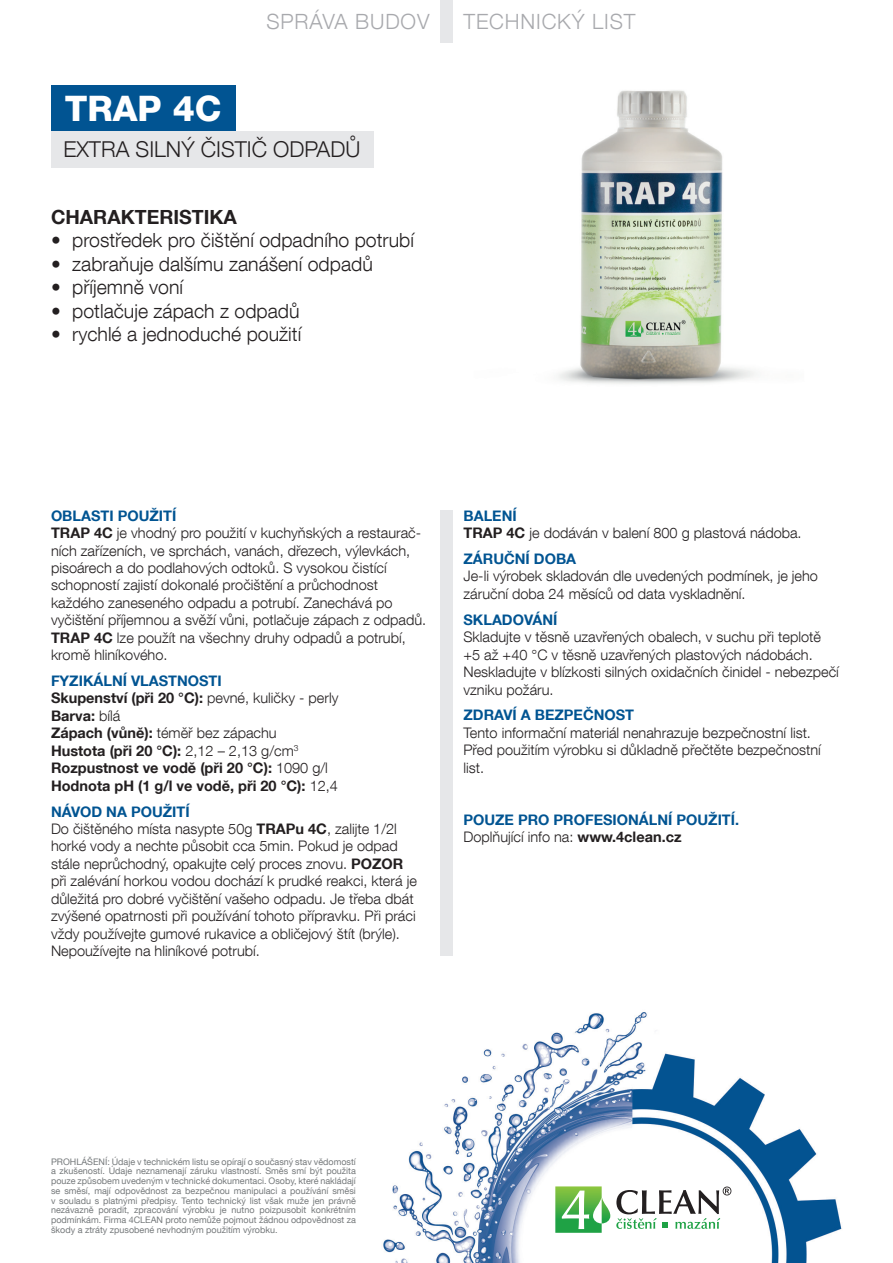
<style>
.page{position:relative;width:893px;height:1263px;background:#fff}
.page>*{position:absolute;margin:0;border:0;box-sizing:border-box;transform-origin:0 0}
.t1{font:800 35.1px "Helvetica Neue LT Com";color:#fff}
.t2{font:300 21.9px "Helvetica Neue LT Com";color:#231f20}
.t3{font:300 21px "Helvetica Neue LT Com";letter-spacing:.04em;color:#a8a9ad}
.t4{font:300 19.5px "Helvetica Neue LT Com";color:#231f20}
.t5{font:700 19.5px "Helvetica Neue LT Com";color:#231f20}
.t6{font:300 14.55px/17.4px "Helvetica Neue LT Com";color:#231f20}
.t7{font:700 14.55px/17.4px "Helvetica Neue LT Com";color:#231f20}
.t8{font:700 14.55px/17.4px "Helvetica Neue LT Com";color:#015492}
.t9{font:9px/9.8px "Helvetica Neue LT Com";color:#75797b;text-align:justify}
.s1{font-weight:700;color:#015492}
.s2{font-weight:700}
.s3{color:#015492}
.s4{font-weight:300}
.s5{font-weight:300;color:#231f20}
.s6{color:#231f20}
</style>
<div class="page">
<img style="left:383px;top:1012px;width:459px;height:251px">
<img style="left:558px;top:90px;width:197px;height:294px">
<div style="left:555px;top:1186px;width:176px;height:47px;background:#fff"></div>
<svg style="left:555px;top:1186px;width:55px;height:47px"></svg>
<svg style="left:616px;top:1186px;width:115px;height:43px"></svg>
<div style="left:440px;top:510px;width:13px;height:446px;background:#e6e7e9"></div>
<div style="left:51px;top:131px;width:322px;height:36px;background:#e6e7e9"></div>
<div style="left:51px;top:85px;width:184px;height:46px;background:#015492"></div>
<div style="left:440px;top:0;width:13px;height:43px;background:#e6e7e9"></div>
<h1 class="t1" style="left:65px;top:87px;width:158px">TRAP 4C</h1>
<h3 class="t3" style="left:266px;top:8px;width:165px">SPRÁVA BUDOV</h3>
<h3 class="t3" style="left:463px;top:8px;width:173px">TECHNICKÝ LIST</h3>
<h2 class="t2" style="left:63px;top:136px;width:298px">EXTRA SILNÝ ČISTIČ ODPADŮ</h2>
<h3 class="t5" style="left:51px;top:205px;width:187px">CHARAKTERISTIKA</h3>
<h3 class="t4" style="left:51px;top:228px;width:364px">• prostředek pro čištění odpadního potrubí</h3>
<h3 class="t4" style="left:51px;top:252px;width:323px">• zabraňuje dalšímu zanášení odpadů</h3>
<h3 class="t4" style="left:51px;top:275px;width:134px">• příjemně voní</h3>
<h3 class="t4" style="left:51px;top:299px;width:250px">• potlačuje zápach z odpadů</h3>
<h3 class="t4" style="left:51px;top:322px;width:252px">• rychlé a jednoduché použití</h3>
<p class="t6" style="left:51px;top:506px;width:377px"><span class="s1">OBLASTI POUŽITÍ<br></span><span class="s2">TRAP 4C</span> je vhodný pro použití v kuchyňských a restaurač&shy;ních zařízeních, ve sprchách, vanách, dřezech, výlevkách, pisoárech a do podlahových odtoků. S vysokou čistící schopností zajistí dokonalé pročištění a průchodnost každého zaneseného odpadu a potrubí. Zanechává po vyčištění příjemnou a svěží vůni, potlačuje zápach z odpadů.<br><span class="s2">TRAP 4C</span> lze použít na všechny druhy odpadů a potrubí, kromě hliníkového.</p>
<p class="t7" style="left:51px;top:672px;width:289px"><span class="s3">FYZIKÁLNÍ VLASTNOSTI<br></span>Skupenství (při 20 °C): <span class="s4">pevné, kuličky - perly<br></span>Barva: <span class="s4">bílá<br></span>Zápach (vůně): <span class="s4">téměř bez zápachu<br></span>Hustota (při 20 °C): <span class="s4">2,12 – 2,13 g/cm</span><sup>3<br></sup>Rozpustnost ve vodě (při 20 °C): <span class="s4">1090 g/l<br></span>Hodnota pH (1 g/l ve vodě, při 20 °C): <span class="s4">12,4</span></p>
<p class="t6" style="left:51px;top:802px;width:367px"><span class="s1">NÁVOD NA POUŽITÍ<br></span>Do čištěného místa nasypte 50g <span class="s2">TRAPu 4C</span>, zalijte 1/2l horké vody a nechte působit cca 5min. Pokud je odpad stále neprůchodný, opakujte celý proces znovu. <span class="s2">POZOR </span>při zalévání horkou vodou dochází k prudké reakci, která je důležitá pro dobré vyčištění vašeho odpadu. Je třeba dbát zvýšené opatrnosti při používání tohoto přípravku. Při práci vždy používejte gumové rukavice a obličejový štít (brýle).<br>Nepoužívejte na hliníkové potrubí.</p>
<p class="t6" style="left:463px;top:506px;width:340px"><span class="s1">BALENÍ<br></span><span class="s2">TRAP 4C</span> je dodáván v balení 800 g plastová nádoba.</p>
<p class="t8" style="left:463px;top:550px;width:114px">ZÁRUČNÍ DOBA</p>
<p class="t6" style="left:463px;top:567px;width:356px">Je-li výrobek skladován dle uvedených podmínek, je jeho záruční doba 24 měsíců od data vyskladnění.</p>
<p class="t8" style="left:463px;top:610px;width:95px">SKLADOVÁNÍ</p>
<p class="t6" style="left:463px;top:628px;width:377px">Skladujte v těsně uzavřených obalech, v suchu při teplotě +5 až +40 °C v těsně uzavřených plastových nádobách.<br>Neskladujte v blízkosti silných oxidačních činidel - nebezpečí vzniku požáru.</p>
<p class="t8" style="left:463px;top:706px;width:172px">ZDRAVÍ A BEZPEČNOST</p>
<p class="t6" style="left:463px;top:724px;width:359px">Tento informační materiál nenahrazuje bezpečnostní list.<br>Před použitím výrobku si důkladně přečtěte bezpečnostní list.</p>
<p class="t8" style="left:463px;top:810px;width:277px">POUZE PRO PROFESIONÁLNÍ POUŽITÍ.<br><span class="s5">Doplňující info na:</span> <span class="s6">www.4clean.cz</span></p>
<p class="t9" style="left:51px;top:1156px;width:306px">PROHLÁŠENÍ: Údaje v technickém listu se opírají o současný stav vědomostí a zkušeností. Údaje neznamenají záruku vlastností. Směs smí být použita pouze způsobem uvedeným v technické dokumentaci. Osoby, které nakládají se směsí, mají odpovědnost za bezpečnou manipulaci a používání směsi v souladu s platnými předpisy. Tento technický list však muže jen právně nezávazně poradit, zpracování výrobku je nutno poizpusobit konkrétním podmínkám. Firma 4CLEAN proto nemůže pojmout žádnou odpovědnost za škody a ztráty zpusobené nevhodným použitím výrobku.</p>
</div>
